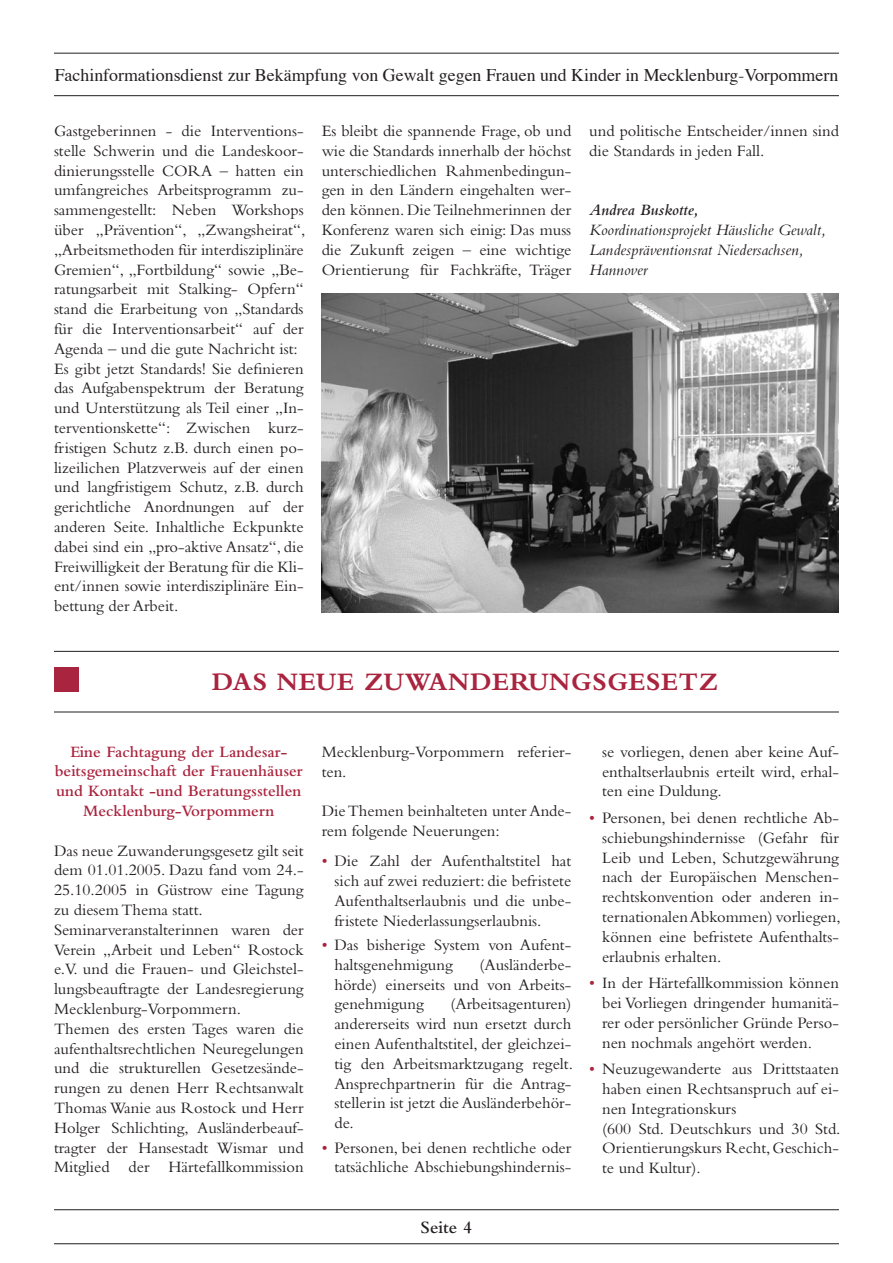
<style>
.page{position:relative;width:893px;height:1263px;background:#fff}
.page>*{position:absolute;margin:0;border:0;box-sizing:border-box;transform-origin:0 0}
.t1{font:700 26.25px "Bembo";letter-spacing:.02em;color:#a9243e}
.t2{font:600 18px "Bembo";color:#231f20}
.t3{font:17.85px "Times";color:#231f20}
.t4{font:16.5px/19.8px "Bembo";color:#231f20}
.t5{font:600 16.5px/19.8px "Bembo";color:#a9243e;text-align:center}
.t6{font:italic 16.5px/19.8px "Bembo";color:#231f20}
.t7{font:italic 600 16.5px "Bembo";color:#231f20}
.s1{color:#a9243e}
</style>
<div class="page">
<hr style="left:54px;top:1209px;width:785px;height:1px;background:#231f20">
<hr style="left:54px;top:1243px;width:785px;height:1px;background:#231f20">
<hr style="left:54px;top:53px;width:785px;height:1px;background:#231f20">
<hr style="left:54px;top:95px;width:785px;height:1px;background:#231f20">
<hr style="left:54px;top:651px;width:785px;height:1px;background:#231f20">
<div style="left:54px;top:667px;width:25px;height:25px;background:#a9243e"></div>
<hr style="left:54px;top:712px;width:785px;height:1px;background:#231f20">
<img style="left:322px;top:294px;width:517px;height:318px">
<p class="t3" style="left:55px;top:59px;width:785px">Fachinformationsdienst zur Bekämpfung von Gewalt gegen Frauen und Kinder in Mecklenburg-Vorpommern</p>
<p class="t4" style="left:54px;top:121px;width:253px">Gastgeberinnen - die Interventions&shy;stelle Schwerin und die Landeskoor&shy;dinierungsstelle CORA – hatten ein umfangreiches Arbeitsprogramm zu&shy;sammengestellt: Neben Workshops über „Prävention“, „Zwangsheirat“, „Arbeitsmethoden für interdisziplinäre Gremien“, „Fortbildung“ sowie „Be&shy;ratungsarbeit mit Stalking- Opfern“ stand die Erarbeitung von „Standards für die Interventionsarbeit“ auf der Agenda – und die gute Nachricht ist:<br>Es gibt jetzt Standards! Sie definieren das Aufgabenspektrum der Beratung und Unterstützung als Teil einer „In&shy;terventionskette“: Zwischen kurz&shy;fristigen Schutz z.B. durch einen po&shy;lizeilichen Platzverweis auf der einen und langfristigem Schutz, z.B. durch gerichtliche Anordnungen auf der anderen Seite. Inhaltliche Eckpunkte dabei sind ein „pro-aktive Ansatz“, die Freiwilligkeit der Beratung für die Kli&shy;ent/innen sowie interdisziplinäre Ein&shy;bettung der Arbeit.</p>
<p class="t4" style="left:322px;top:121px;width:251px;text-align:justify">Es bleibt die spannende Frage, ob und wie die Standards innerhalb der höchst unterschiedlichen Rahmenbedingun&shy;gen in den Ländern eingehalten wer&shy;den können. Die Teilnehmerinnen der Konferenz waren sich einig: Das muss die Zukunft zeigen – eine wichtige Orientierung für Fachkräfte, Träger</p>
<p class="t4" style="left:589px;top:121px;width:251px">und politische Entscheider/innen sind die Standards in jeden Fall.</p>
<p class="t7" style="left:589px;top:201px;width:110px">Andrea Buskotte,</p>
<p class="t6" style="left:589px;top:220px;width:238px">Koordinationsprojekt Häusliche Gewalt,<br>Landespräventionsrat Niedersachsen,<br>Hannover</p>
<h1 class="t1" style="left:212px;top:667px;width:508px">DAS NEUE ZUWANDERUNGSGESETZ</h1>
<p class="t5" style="left:55px;top:741px;width:249px">Eine Fachtagung der Landesar&shy;beitsgemeinschaft der Frauenhäuser und Kontakt -und Beratungsstellen<br>Mecklenburg-Vorpommern</p>
<p class="t4" style="left:54px;top:840px;width:251px">Das neue Zuwanderungsgesetz gilt seit dem 01.01.2005. Dazu fand vom 24.- 25.10.2005 in Güstrow eine Tagung zu diesem Thema statt.<br>Seminarveranstalterinnen waren der Verein „Arbeit und Leben“ Rostock e.V. und die Frauen- und Gleichstel&shy;lungsbeauftragte der Landesregierung Mecklenburg-Vorpommern.<br>Themen des ersten Tages waren die aufenthaltsrechtlichen Neuregelungen und die strukturellen Gesetzesände&shy;rungen zu denen Herr Rechtsanwalt Thomas Wanie aus Rostock und Herr Holger Schlichting, Ausländerbeauf&shy;tragter der Hansestadt Wismar und Mitglied der Härtefallkommission</p>
<p class="t4" style="left:322px;top:741px;width:251px">Mecklenburg-Vorpommern referier&shy;ten.</p>
<p class="t4" style="left:322px;top:801px;width:251px">Die Themen beinhalteten unter Ande&shy;rem folgende Neuerungen:</p>
<p class="t4" style="left:334px;top:851px;width:238px;text-align:justify;text-indent:-13px"><span class="s1">•</span> Die Zahl der Aufenthaltstitel hat sich auf zwei reduziert: die befristete Aufenthaltserlaubnis und die unbe&shy;fristete Niederlassungserlaubnis.</p>
<p class="t4" style="left:334px;top:935px;width:238px;text-indent:-13px"><span class="s1">•</span> Das bisherige System von Aufent&shy;haltsgenehmigung</p>
<p class="t4" style="left:334px;top:954px;width:238px;text-align:justify;text-indent:145px">(Ausländerbe&shy;hörde) einerseits und von Arbeits&shy;genehmigung</p>
<p class="t4" style="left:334px;top:994px;width:240px;text-align:justify;text-indent:116px">(Arbeitsagenturen) andererseits wird nun ersetzt durch einen Aufenthaltstitel, der gleichzei&shy;tig den Arbeitsmarktzugang regelt.<br>Ansprechpartnerin für die Antrag&shy;stellerin ist jetzt die Ausländerbehör&shy;de.</p>
<p class="t4" style="left:322px;top:1137px;width:251px;text-align:right"><span class="s1">•</span> Personen, bei denen rechtliche oder tatsächliche Abschiebungshindernis-</p>
<p class="t2" style="left:421px;top:1217px;width:53px">Seite 4</p>
<p class="t4" style="left:602px;top:741px;width:238px;text-align:justify">se vorliegen, denen aber keine Auf&shy;enthaltserlaubnis erteilt wird, erhal&shy;ten eine Duldung.</p>
<p class="t4" style="left:602px;top:808px;width:240px;text-align:justify;text-indent:-13px"><span class="s1">•</span> Personen, bei denen rechtliche Ab&shy;schiebungshindernisse (Gefahr für Leib und Leben, Schutzgewährung nach der Europäischen Menschen&shy;rechtskonvention oder anderen in&shy;ternationalen Abkommen) vorliegen, können eine befristete Aufenthalts&shy;erlaubnis erhalten.</p>
<p class="t4" style="left:602px;top:973px;width:238px;text-align:justify;text-indent:-13px"><span class="s1">•</span> In der Härtefallkommission können bei Vorliegen dringender humanitä&shy;rer oder persönlicher Gründe Perso&shy;nen nochmals angehört werden.</p>
<p class="t4" style="left:602px;top:1059px;width:240px;text-indent:-13px"><span class="s1">•</span> Neuzugewanderte aus Drittstaaten haben einen Rechtsanspruch auf ei&shy;nen Integrationskurs<br>(600 Std. Deutschkurs und 30 Std.<br>Orientierungskurs Recht, Geschich&shy;te und Kultur).</p>
</div>
